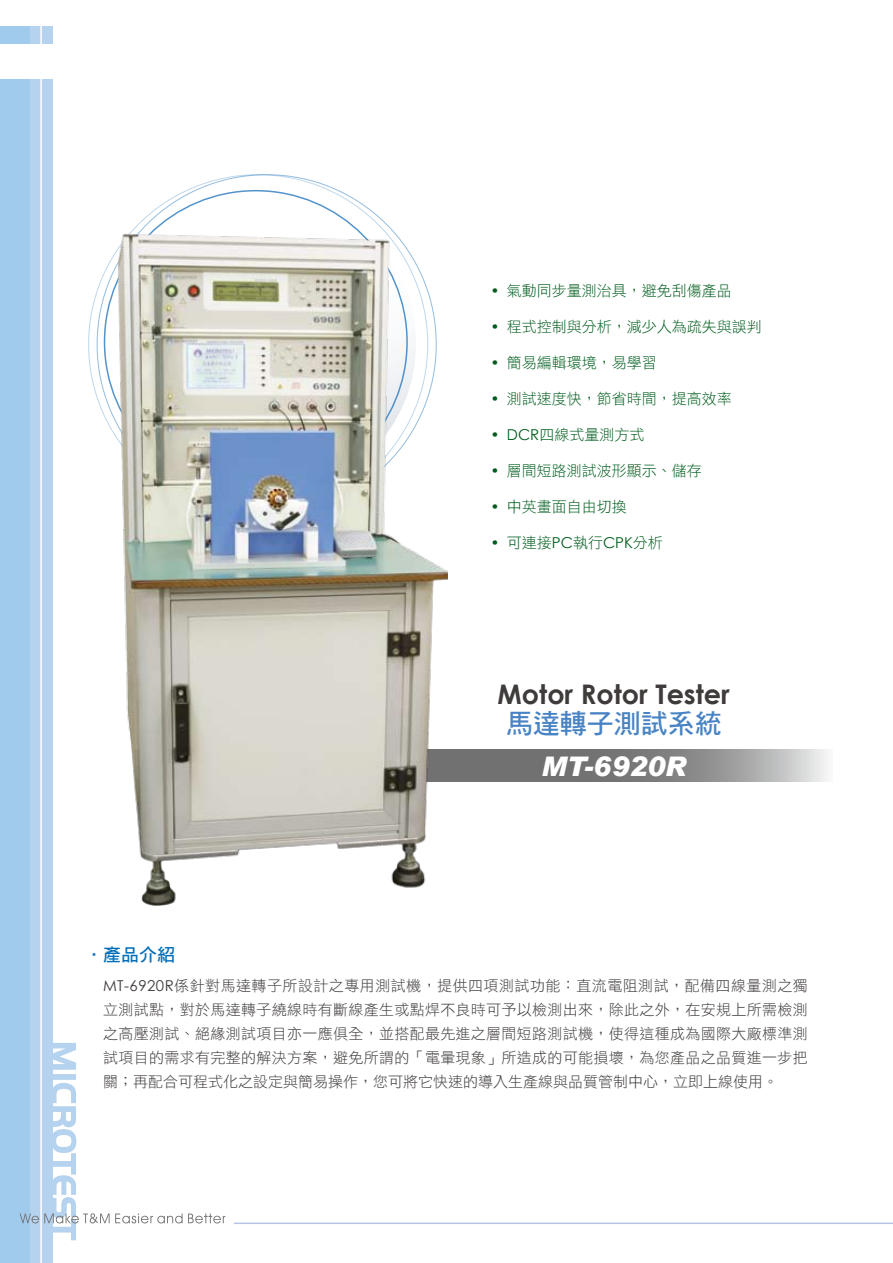
<style>
.page{position:relative;width:893px;height:1263px;background:#fff}
.page>*{position:absolute;margin:0;border:0;box-sizing:border-box;transform-origin:0 0}
.t1{font:700 27px "Century Gothic";color:#3f3b3a}
.t2{font:27px "DF Hei Std W7";color:#4883c4}
.t3{font:italic 900 27px "Arial";color:#fff}
.t4{font:18px "DF Hei Std W7";color:#036eb8}
.t5{font:15px/24px "DF Hei Std W3";color:#3f3b3a;text-align:justify}
.t6{font:15px "DF Hei Std W3";color:#005d1e}
.t7{font:15px "Century Gothic";color:#005d1e}
.s1{font-family:"Century Gothic"}
.s2{font-family:"DF Hei Std W3"}
</style>
<div class="page">
<div style="left:0;top:27px;width:52px;height:1236px;background:#b5d2ee"></div>
<div style="left:0;top:27px;width:30px;height:1236px;background:#a1cbec"></div>
<hr style="left:40px;top:0;width:2px;height:1263px;background:#fff">
<div style="left:0;top:45px;width:57px;height:34px;background:#fff"></div>
<svg style="left:20px;top:1043px;width:205px;height:197px"></svg>
<svg style="left:447px;top:750px;width:381px;height:31px;background:#8c8c8c"></svg>
<img style="left:118px;top:234px;width:329px;height:672px">
<p class="t7" style="left:490px;top:280px;width:11px">•</p>
<p class="t7" style="left:490px;top:316px;width:11px">•</p>
<p class="t7" style="left:490px;top:352px;width:11px">•</p>
<p class="t7" style="left:490px;top:388px;width:11px">•</p>
<p class="t7" style="left:490px;top:424px;width:11px">•</p>
<p class="t7" style="left:490px;top:460px;width:11px">•</p>
<p class="t7" style="left:490px;top:496px;width:11px">•</p>
<p class="t7" style="left:490px;top:532px;width:11px">•</p>
<p class="t6" style="left:507px;top:283px;width:226px">氣動同步量測治具，避免刮傷產品</p>
<p class="t6" style="left:507px;top:319px;width:256px">程式控制與分析，減少人為疏失與誤判</p>
<p class="t6" style="left:507px;top:355px;width:151px">簡易編輯環境，易學習</p>
<p class="t6" style="left:507px;top:391px;width:226px">測試速度快，節省時間，提高效率</p>
<p class="t6" style="left:507px;top:427px;width:139px"><span class="s1">DCR</span>四線式量測方式</p>
<p class="t6" style="left:507px;top:463px;width:196px">層間短路測試波形顯示、儲存</p>
<p class="t6" style="left:507px;top:499px;width:121px">中英畫面自由切換</p>
<p class="t6" style="left:507px;top:535px;width:158px">可連接<span class="s1">PC</span>執行<span class="s1">CPK</span>分析</p>
<h1 class="t1" style="left:498px;top:673px;width:234px">Motor Rotor Tester</h1>
<h1 class="t2" style="left:506px;top:709px;width:217px">馬達轉子測試系統</h1>
<h1 class="t3" style="left:541px;top:749px;width:146px">MT-6920R</h1>
<p class="t4" style="left:85px;top:945px;width:91px"><span class="s2">‧</span>產品介紹</p>
<p class="t5" style="left:103px;top:973px;width:706px"><span class="s1">MT-6920R</span>係針對馬達轉子所設計之專用測試機，提供四項測試功能：直流電阻測試，配備四線量測之獨立測試點，對於馬達轉子繞線時有斷線產生或點焊不良時可予以檢測出來，除此之外，在安規上所需檢測之高壓測試、絕緣測試項目亦一應俱全，並搭配最先進之層間短路測試機，使得這種成為國際大廠標準測試項目的需求有完整的解決方案，避免所謂的「電暈現象」所造成的可能損壞，為您產品之品質進一步把關；再配合可程式化之設定與簡易操作，您可將它快速的導入生產線與品質管制中心，立即上線使用。</p>
</div>
